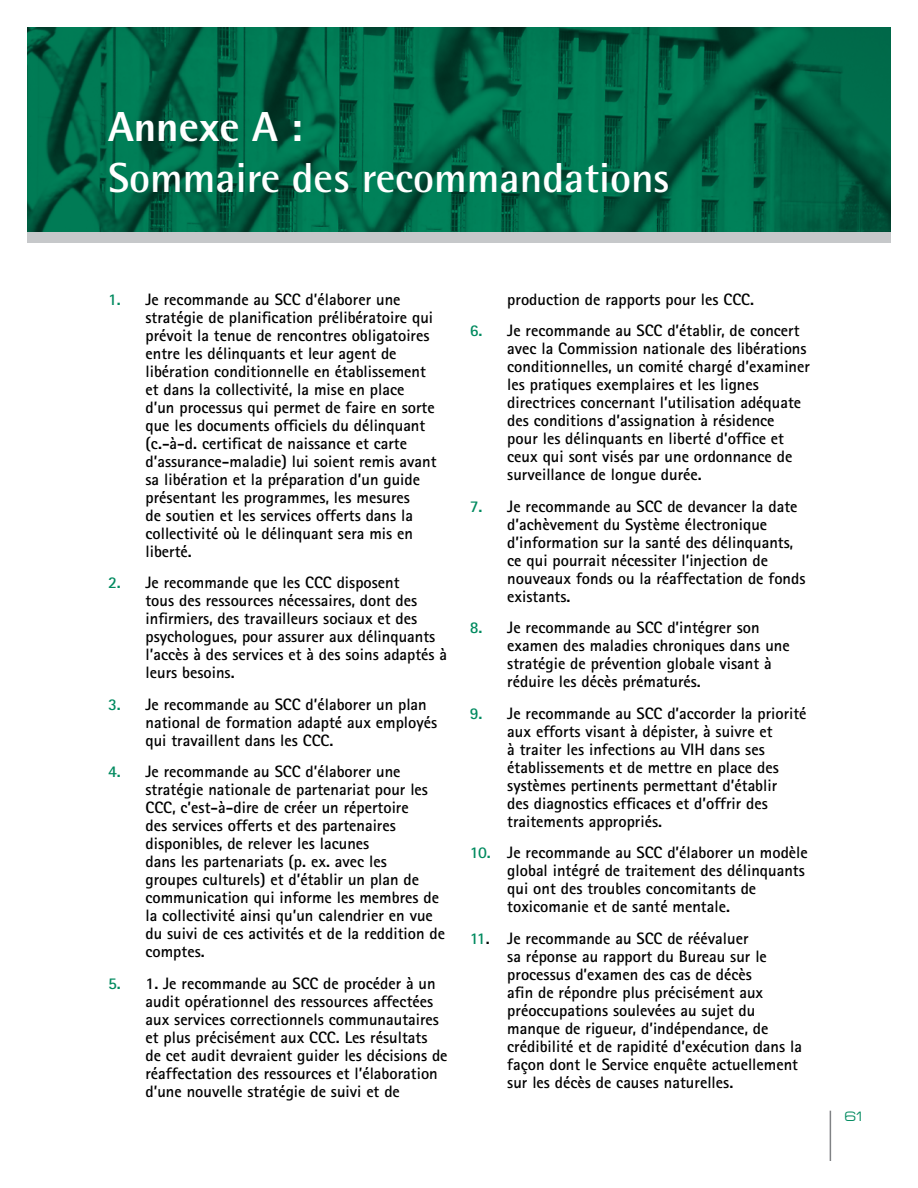
<style>
.page{position:relative;width:918px;height:1188px;background:#fff}
.page>*{position:absolute;margin:0;border:0;box-sizing:border-box;transform-origin:0 0}
.t1{font:700 42px "Rotis Semi Sans";color:#fff}
.t2{font:800 42px "Rotis Semi Sans";color:#fff}
.t3{font:700 16.5px/18px "Rotis Sans Serif";color:#000}
.t4{font:13.5px "Micro Extended";color:#008a5f}
.s1{color:#008a5f}
</style>
<div class="page">
<svg style="left:27px;top:27px;width:864px;height:206px;background:#006748"></svg>
<div style="left:27px;top:233px;width:864px;height:10px;background:#c6c8ca"></div>
<hr style="left:830px;top:1111px;width:1px;height:50px;background:#808285">
<h1 class="t2" style="left:108px;top:100px;width:196px">Annexe A :</h1>
<h1 class="t1" style="left:108px;top:152px;width:563px">Sommaire des recommandations</h1>
<p class="t3" style="left:146px;top:290px;width:293px;text-indent:-38px"><span class="s1">1.</span> Je recommande au SCC d’élaborer une stratégie de planification prélibératoire qui prévoit la tenue de rencontres obligatoires entre les délinquants et leur agent de libération conditionnelle en établissement et dans la collectivité, la mise en place d’un processus qui permet de faire en sorte que les documents officiels du délinquant (c.-à-d. certificat de naissance et carte d’assurance-maladie) lui soient remis avant sa libération et la préparation d’un guide présentant les programmes, les mesures<br>de soutien et les services offerts dans la collectivité où le délinquant sera mis en liberté.</p>
<p class="t3" style="left:146px;top:573px;width:303px;text-indent:-38px"><span class="s1">2.</span> Je recommande que les CCC disposent<br>tous des ressources nécessaires, dont des infirmiers, des travailleurs sociaux et des psychologues, pour assurer aux délinquants l’accès à des services et à des soins adaptés à leurs besoins.</p>
<p class="t3" style="left:146px;top:695px;width:293px;text-indent:-38px"><span class="s1">3.</span> Je recommande au SCC d’élaborer un plan national de formation adapté aux employés qui travaillent dans les CCC.</p>
<p class="t3" style="left:146px;top:762px;width:301px;text-indent:-38px"><span class="s1">4.</span> Je recommande au SCC d’élaborer une stratégie nationale de partenariat pour les CCC, c’est-à-dire de créer un répertoire<br>des services offerts et des partenaires disponibles, de relever les lacunes<br>dans les partenariats (p. ex. avec les<br>groupes culturels) et d’établir un plan de communication qui informe les membres de la collectivité ainsi qu’un calendrier en vue du suivi de ces activités et de la reddition de comptes.</p>
<p class="t3" style="left:146px;top:974px;width:304px;text-indent:-38px"><span class="s1">5.</span> 1. Je recommande au SCC de procéder à un audit opérationnel des ressources affectées aux services correctionnels communautaires et plus précisément aux CCC. Les résultats<br>de cet audit devraient guider les décisions de réaffectation des ressources et l’élaboration d’une nouvelle stratégie de suivi et de</p>
<p class="t3" style="left:507px;top:290px;width:248px">production de rapports pour les CCC.</p>
<p class="t3" style="left:507px;top:321px;width:304px;text-indent:-38px"><span class="s1">6.</span> Je recommande au SCC d’établir, de concert avec la Commission nationale des libérations conditionnelles, un comité chargé d’examiner les pratiques exemplaires et les lignes directrices concernant l’utilisation adéquate des conditions d’assignation à résidence<br>pour les délinquants en liberté d’office et ceux qui sont visés par une ordonnance de surveillance de longue durée.</p>
<p class="t3" style="left:507px;top:497px;width:300px;text-indent:-38px"><span class="s1">7.</span> Je recommande au SCC de devancer la date d’achèvement du Système électronique d’information sur la santé des délinquants, ce qui pourrait nécessiter l’injection de nouveaux fonds ou la réaffectation de fonds existants.</p>
<p class="t3" style="left:507px;top:618px;width:284px;text-indent:-38px"><span class="s1">8.</span> Je recommande au SCC d’intégrer son examen des maladies chroniques dans une stratégie de prévention globale visant à réduire les décès prématurés.</p>
<p class="t3" style="left:507px;top:704px;width:301px;text-indent:-38px"><span class="s1">9.</span> Je recommande au SCC d’accorder la priorité aux efforts visant à dépister, à suivre et<br>à traiter les infections au VIH dans ses établissements et de mettre en place des systèmes pertinents permettant d’établir<br>des diagnostics efficaces et d’offrir des traitements appropriés.</p>
<p class="t3" style="left:507px;top:843px;width:302px;text-indent:-38px"><span class="s1">10.</span> Je recommande au SCC d’élaborer un modèle global intégré de traitement des délinquants qui ont des troubles concomitants de toxicomanie et de santé mentale.</p>
<p class="t3" style="left:507px;top:929px;width:296px;text-indent:-38px"><span class="s1">11</span>. Je recommande au SCC de réévaluer<br>sa réponse au rapport du Bureau sur le processus d’examen des cas de décès<br>afin de répondre plus précisément aux préoccupations soulevées au sujet du manque de rigueur, d’indépendance, de crédibilité et de rapidité d’exécution dans la façon dont le Service enquête actuellement sur les décès de causes naturelles.</p>
<p class="t4" style="left:844px;top:1109px;width:23px">61</p>
</div>
